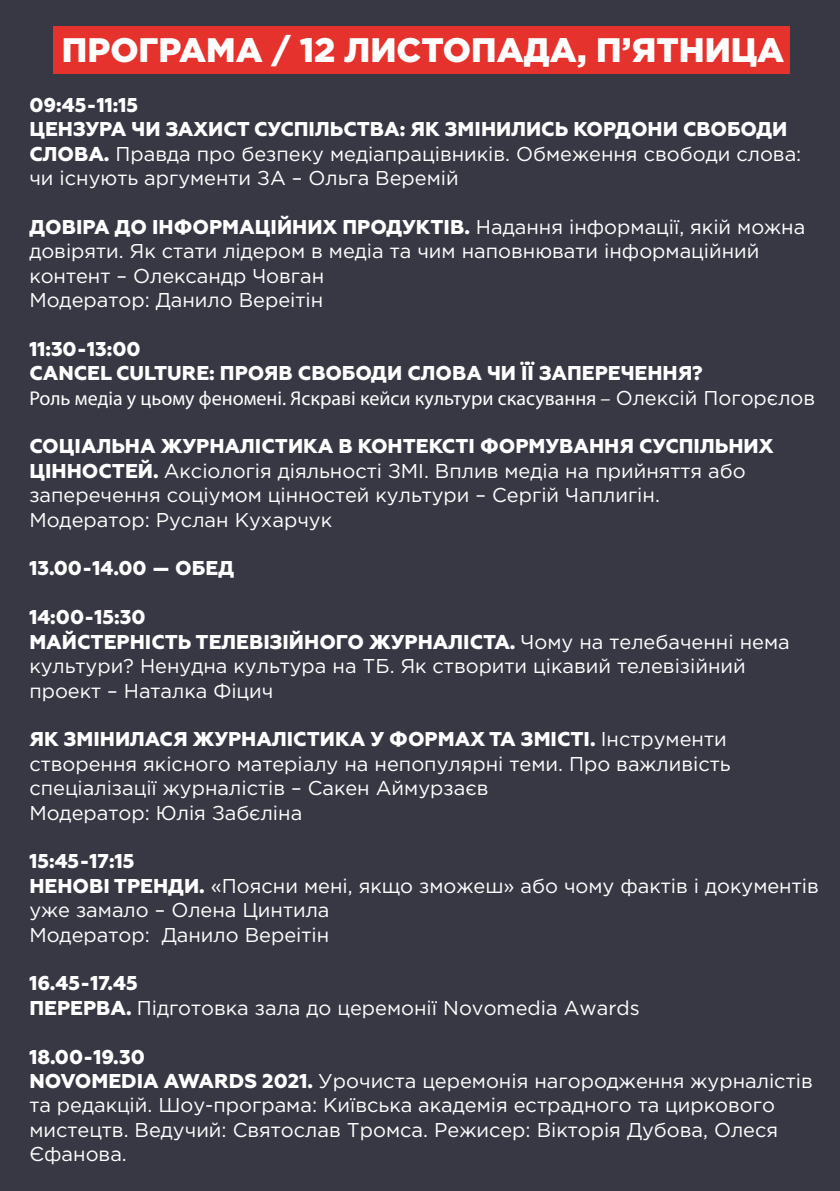
<style>
.page{position:relative;width:840px;height:1191px;background:#fff}
.page>*{position:absolute;margin:0;border:0;box-sizing:border-box;transform-origin:0 0}
.t1{font:900 34px "Gotham Pro";color:#fff}
.t2{font:20px/24.4px "Gotham Pro";color:#fff}
.t3{font:800 20px/24.4px "Geometria";color:#fff}
.t4{font:20px "Myriad Pro";color:#fff}
.s1{font-family:"Geometria";font-weight:800}
.s2{font-family:"Gotham Pro";font-weight:400}
.s3{font-family:"Gotham Pro"}
</style>
<div class="page">
<div style="left:0;top:0;width:839px;height:1191px;background:#373844"></div>
<div style="left:53px;top:26px;width:736px;height:48px;background:#e6322c"></div>
<h1 class="t1" style="left:62px;top:30px;width:723px">ПРОГРАМА / 12 ЛИСТОПАДА, П’ЯТНИЦА</h1>
<p class="t3" style="left:29px;top:93px;width:759px">09:45-11:15<br>ЦЕНЗУРА ЧИ ЗАХИСТ СУСПІЛЬСТВА: ЯК ЗМІНИЛИСЬ КОРДОНИ СВОБОДИ</p>
<p class="t2" style="left:29px;top:141px;width:773px"><span class="s1">СЛОВА.</span> Правда про безпеку медіапрацівників. Обмеження свободи слова: чи існують аргументи ЗА – Ольга Веремій</p>
<p class="t3" style="left:29px;top:215px;width:777px">ДОВІРА ДО ІНФОРМАЦІЙНИХ ПРОДУКТІВ. <span class="s2">Надання інформації, якій можна</span></p>
<p class="t2" style="left:29px;top:239px;width:731px">довіряти. Як стати лідером в медіа та чим наповнювати інформаційний контент – Олександр Човган<br>Модератор: Данило Вереітін</p>
<p class="t3" style="left:29px;top:337px;width:674px">11:30-13:00<br>CANCEL CULTURE: ПРОЯВ СВОБОДИ СЛОВА ЧИ ЇЇ ЗАПЕРЕЧЕННЯ?</p>
<p class="t4" style="left:29px;top:385px;width:787px">Роль медіа у цьому феномені. Яскраві кейси культури скасування – <span class="s3">Олексій Погорєлов</span></p>
<p class="t3" style="left:29px;top:435px;width:745px">СОЦІАЛЬНА ЖУРНАЛІСТИКА В КОНТЕКСТІ ФОРМУВАННЯ СУСПІЛЬНИХ</p>
<p class="t2" style="left:29px;top:458px;width:717px"><span class="s1">ЦІННОСТЕЙ.</span> Аксіологія діяльності ЗМІ. Вплив медіа на прийняття або заперечення соціумом цінностей культури – Сергій Чаплигін.<br>Модератор: Руслан Кухарчук</p>
<p class="t3" style="left:29px;top:557px;width:206px">13.00-14.00 — ОБЕД</p>
<p class="t3" style="left:29px;top:605px;width:761px">14:00-15:30<br>МАЙСТЕРНІСТЬ ТЕЛЕВІЗІЙНОГО ЖУРНАЛІСТА. <span class="s2">Чому на телебаченні нема</span></p>
<p class="t2" style="left:29px;top:654px;width:717px">культури? Ненудна культура на ТБ. Як створити цікавий телевізійний проект – Наталка Фіцич</p>
<p class="t3" style="left:29px;top:727px;width:698px">ЯК ЗМІНИЛАСЯ ЖУРНАЛІСТИКА У ФОРМАХ ТА ЗМІСТІ. <span class="s2">Інструменти</span></p>
<p class="t2" style="left:29px;top:751px;width:702px">створення якісного матеріалу на непопулярні теми. Про важливість спеціалізації журналістів – Сакен Аймурзаєв<br>Модератор: Юлія Забєліна</p>
<p class="t3" style="left:29px;top:849px;width:107px">15:45-17:15</p>
<p class="t2" style="left:29px;top:873px;width:790px"><span class="s1">НЕНОВІ ТРЕНДИ.</span> «Поясни мені, якщо зможеш» або чому фактів і документів уже замало – Олена Цинтила<br>Модератор: Данило Вереітін</p>
<p class="t3" style="left:29px;top:971px;width:110px">16.45-17.45</p>
<p class="t2" style="left:29px;top:995px;width:611px"><span class="s1">ПЕРЕРВА.</span> Підготовка зала до церемонії Novomedia Awards</p>
<p class="t3" style="left:29px;top:1045px;width:117px">18.00-19.30</p>
<p class="t2" style="left:29px;top:1068px;width:784px"><span class="s1">NOVOMEDIA AWARDS 2021.</span> Урочиста церемонія нагородження журналістів та редакцій. Шоу-програма: Київська академія естрадного та циркового мистецтв. Ведучий: Святослав Тромса. Режисер: Вікторія Дубова, Олеся Єфанова.</p>
</div>
